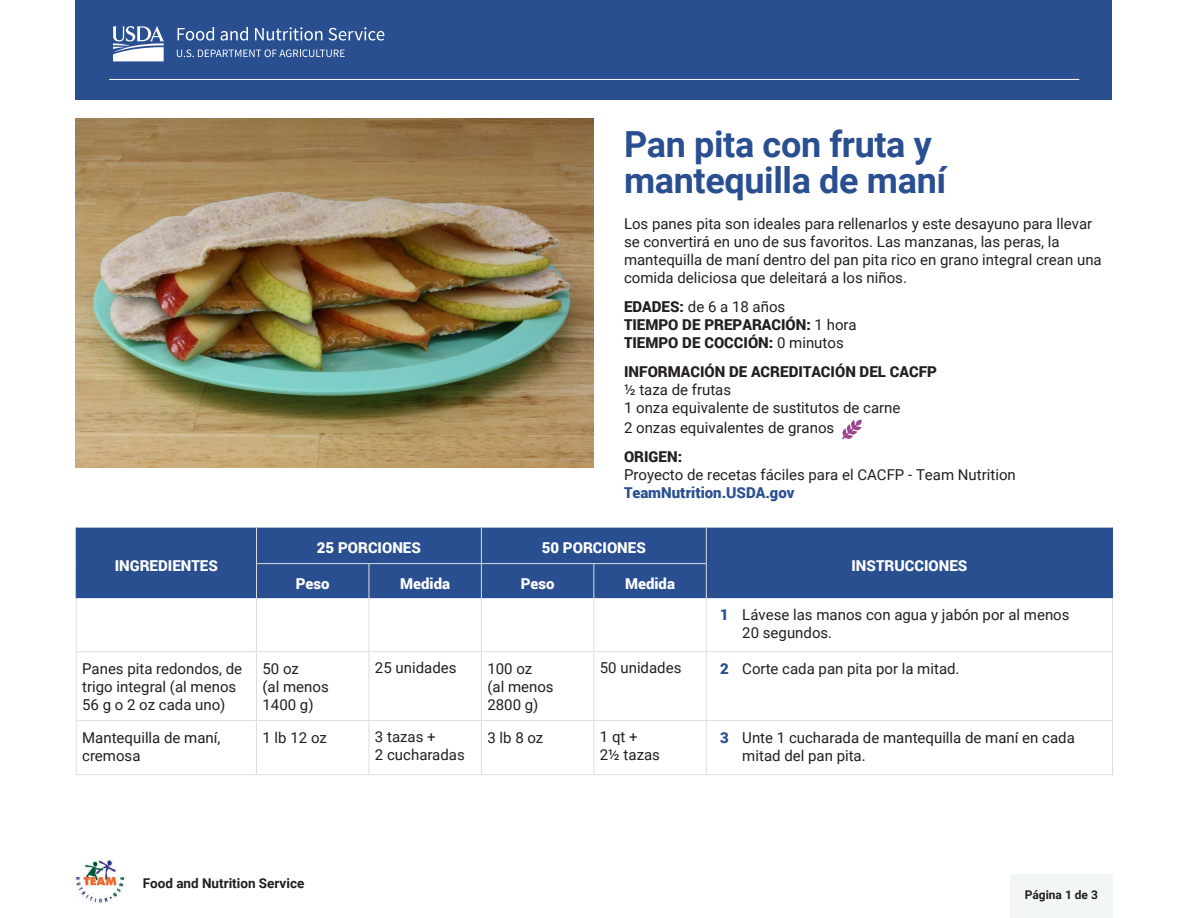
<style>
.page{position:relative;width:1188px;height:918px;background:#fff}
.page>*{position:absolute;margin:0;border:0;box-sizing:border-box;transform-origin:0 0}
.t1{font:700 36px/36px "Roboto";letter-spacing:-.01em;color:#294f91}
.t2{font:15px/18px "Roboto";color:#231f20}
.t3{font:900 15px "Roboto";color:#231f20}
.t4{font:900 15px "Roboto";color:#fff}
.t5{font:700 13.5px "Roboto";color:#231f20}
.t6{font:700 12px "Roboto";color:#231f20}
.s1{font-weight:900}
.s2{font-weight:400}
.s3{font-weight:900;color:#294f91}
</style>
<div class="page">
<img style="left:75px;top:860px;width:50px;height:43px">
<div style="left:1010px;top:874px;width:102px;height:44px;background:#f3f6f7"></div>
<div style="left:76px;top:0;width:1036px;height:100px;background:#294f91"></div>
<hr style="left:109px;top:79px;width:970px;height:1px;background:#fff">
<svg style="left:842px;top:420px;width:20px;height:19px"></svg>
<img style="left:76px;top:118px;width:517px;height:350px">
<div style="left:77px;top:528px;width:1035px;height:70px;background:#294f91"></div>
<hr style="left:256px;top:528px;width:1px;height:35px;background:#dddddb">
<hr style="left:481px;top:528px;width:1px;height:35px;background:#dddddb">
<hr style="left:706px;top:528px;width:1px;height:35px;background:#dddddb">
<hr style="left:256px;top:563px;width:113px;height:1px;background:#dddddb">
<hr style="left:256px;top:564px;width:1px;height:34px;background:#dddddb">
<hr style="left:369px;top:563px;width:112px;height:1px;background:#dddddb">
<hr style="left:369px;top:564px;width:1px;height:34px;background:#dddddb">
<hr style="left:481px;top:563px;width:113px;height:1px;background:#dddddb">
<hr style="left:481px;top:564px;width:1px;height:34px;background:#dddddb">
<hr style="left:594px;top:563px;width:113px;height:1px;background:#dddddb">
<hr style="left:593px;top:564px;width:1px;height:34px;background:#dddddb">
<hr style="left:706px;top:564px;width:1px;height:34px;background:#dddddb">
<hr style="left:76px;top:528px;width:1px;height:36px;background:#294f91">
<hr style="left:76px;top:564px;width:1px;height:34px;background:#294f91">
<hr style="left:1112px;top:528px;width:1px;height:36px;background:#294f91">
<hr style="left:1112px;top:564px;width:1px;height:34px;background:#294f91">
<hr style="left:76px;top:598px;width:1px;height:53px;background:#dddddb">
<hr style="left:256px;top:598px;width:1px;height:53px;background:#dddddb">
<hr style="left:369px;top:598px;width:1px;height:53px;background:#dddddb">
<hr style="left:481px;top:598px;width:1px;height:53px;background:#dddddb">
<hr style="left:593px;top:598px;width:1px;height:53px;background:#dddddb">
<hr style="left:706px;top:598px;width:1px;height:53px;background:#dddddb">
<hr style="left:1112px;top:598px;width:1px;height:53px;background:#dddddb">
<hr style="left:76px;top:651px;width:180px;height:1px;background:#dddddb">
<hr style="left:76px;top:652px;width:1px;height:68px;background:#dddddb">
<hr style="left:256px;top:651px;width:113px;height:1px;background:#dddddb">
<hr style="left:256px;top:652px;width:1px;height:68px;background:#dddddb">
<hr style="left:369px;top:651px;width:112px;height:1px;background:#dddddb">
<hr style="left:369px;top:652px;width:1px;height:68px;background:#dddddb">
<hr style="left:481px;top:651px;width:113px;height:1px;background:#dddddb">
<hr style="left:481px;top:652px;width:1px;height:68px;background:#dddddb">
<hr style="left:594px;top:651px;width:112px;height:1px;background:#dddddb">
<hr style="left:593px;top:652px;width:1px;height:68px;background:#dddddb">
<hr style="left:706px;top:651px;width:407px;height:1px;background:#dddddb">
<hr style="left:706px;top:652px;width:1px;height:68px;background:#dddddb">
<hr style="left:1112px;top:652px;width:1px;height:68px;background:#dddddb">
<hr style="left:76px;top:720px;width:180px;height:1px;background:#dddddb">
<hr style="left:76px;top:721px;width:1px;height:53px;background:#dddddb">
<hr style="left:256px;top:720px;width:113px;height:1px;background:#dddddb">
<hr style="left:256px;top:721px;width:1px;height:53px;background:#dddddb">
<hr style="left:369px;top:720px;width:112px;height:1px;background:#dddddb">
<hr style="left:369px;top:721px;width:1px;height:53px;background:#dddddb">
<hr style="left:481px;top:720px;width:113px;height:1px;background:#dddddb">
<hr style="left:481px;top:721px;width:1px;height:53px;background:#dddddb">
<hr style="left:594px;top:720px;width:112px;height:1px;background:#dddddb">
<hr style="left:593px;top:721px;width:1px;height:53px;background:#dddddb">
<hr style="left:706px;top:720px;width:407px;height:1px;background:#dddddb">
<hr style="left:706px;top:721px;width:1px;height:53px;background:#dddddb">
<hr style="left:1112px;top:721px;width:1px;height:53px;background:#dddddb">
<hr style="left:76px;top:774px;width:180px;height:1px;background:#dddddb">
<hr style="left:256px;top:774px;width:113px;height:1px;background:#dddddb">
<hr style="left:369px;top:774px;width:112px;height:1px;background:#dddddb">
<hr style="left:481px;top:774px;width:113px;height:1px;background:#dddddb">
<hr style="left:594px;top:774px;width:112px;height:1px;background:#dddddb">
<hr style="left:706px;top:774px;width:407px;height:1px;background:#dddddb">
<svg style="left:178px;top:27px;width:36px;height:14px"></svg>
<svg style="left:221px;top:27px;width:27px;height:14px"></svg>
<svg style="left:255px;top:27px;width:67px;height:14px"></svg>
<svg style="left:328px;top:27px;width:56px;height:14px"></svg>
<svg style="left:177px;top:49px;width:168px;height:8px"></svg>
<svg style="left:112px;top:26px;width:52px;height:35px"></svg>
<h1 class="t1" style="left:624px;top:125px;width:324px">Pan pita con fruta y mantequilla de maní</h1>
<p class="t2" style="left:624px;top:214px;width:479px">Los panes pita son ideales para rellenarlos y este desayuno para llevar se convertirá en uno de sus favoritos. Las manzanas, las peras, la mantequilla de maní dentro del pan pita rico en grano integral crean una comida deliciosa que deleitará a los niños.</p>
<p class="t2" style="left:624px;top:297px;width:163px"><span class="s1">EDADES:</span> de 6 a 18 años</p>
<p class="t3" style="left:624px;top:314px;width:234px">TIEMPO DE PREPARACIÓN: <span class="s2">1 hora</span></p>
<p class="t3" style="left:624px;top:332px;width:221px">TIEMPO DE COCCIÓN: <span class="s2">0 minutos</span></p>
<p class="t3" style="left:624px;top:361px;width:315px">INFORMACIÓN DE ACREDITACIÓN DEL CACFP</p>
<p class="t2" style="left:624px;top:380px;width:109px">½ taza de frutas</p>
<p class="t2" style="left:624px;top:398px;width:278px">1 onza equivalente de sustitutos de carne</p>
<p class="t2" style="left:624px;top:418px;width:212px">2 onzas equivalentes de granos</p>
<p class="t3" style="left:624px;top:446px;width:60px">ORIGEN:</p>
<p class="t2" style="left:624px;top:465px;width:393px">Proyecto de recetas fáciles para el CACFP - Team Nutrition<br><span class="s3">TeamNutrition.USDA.gov</span></p>
<p class="t4" style="left:115px;top:555px;width:105px">INGREDIENTES</p>
<p class="t4" style="left:317px;top:538px;width:106px">25 PORCIONES</p>
<p class="t4" style="left:542px;top:538px;width:106px">50 PORCIONES</p>
<p class="t4" style="left:296px;top:573px;width:35px">Peso</p>
<p class="t4" style="left:400px;top:573px;width:51px">Medida</p>
<p class="t4" style="left:521px;top:573px;width:35px">Peso</p>
<p class="t4" style="left:625px;top:573px;width:51px">Medida</p>
<p class="t4" style="left:852px;top:555px;width:117px">INSTRUCCIONES</p>
<p class="t2" style="left:742px;top:605px;width:329px;text-indent:-22px"><span class="s3">1</span> Lávese las manos con agua y jabón por al menos<br>20 segundos.</p>
<p class="t2" style="left:82px;top:659px;width:162px">Panes pita redondos, de trigo integral (al menos<br>56 g o 2 oz cada uno)</p>
<p class="t2" style="left:263px;top:659px;width:68px">50 oz<br>(al menos<br>1400 g)</p>
<p class="t2" style="left:375px;top:658px;width:83px">25 unidades</p>
<p class="t2" style="left:487px;top:659px;width:68px">100 oz<br>(al menos<br>2800 g)</p>
<p class="t2" style="left:600px;top:658px;width:83px">50 unidades</p>
<p class="t2" style="left:720px;top:659px;width:241px"><span class="s3">2</span> Corte cada pan pita por la mitad.</p>
<p class="t2" style="left:82px;top:728px;width:140px">Mantequilla de maní, cremosa</p>
<p class="t2" style="left:263px;top:728px;width:66px">1 lb 12 oz</p>
<p class="t2" style="left:375px;top:727px;width:91px">3 tazas +<br>2 cucharadas</p>
<p class="t2" style="left:487px;top:728px;width:57px">3 lb 8 oz</p>
<p class="t2" style="left:600px;top:727px;width:62px">1 qt +<br>2½ tazas</p>
<p class="t2" style="left:742px;top:728px;width:334px;text-indent:-22px"><span class="s3">3</span> Unte 1 cucharada de mantequilla de maní en cada mitad del pan pita.</p>
<p class="t5" style="left:143px;top:874px;width:163px">Food and Nutrition Service</p>
<p class="t6" style="left:1025px;top:887px;width:75px">Página 1 de 3</p>
</div>
